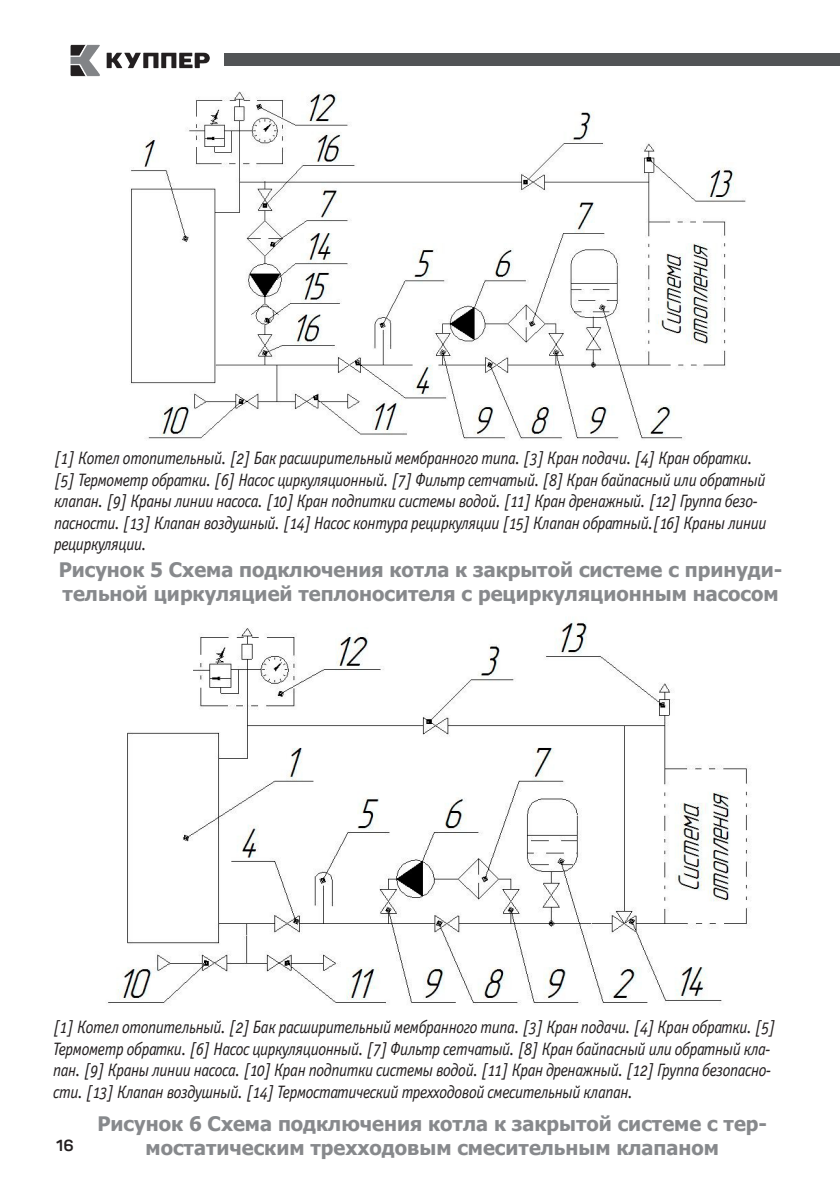
<style>
.page{position:relative;width:840px;height:1191px;background:#fff}
.page>*{position:absolute;margin:0;border:0;box-sizing:border-box;transform-origin:0 0}
.t1{font:700 20px/24px "Tahoma";color:#87898c}
.t2{font:italic 18px/21.6px "Officina Sans Book OSC";letter-spacing:-.025em;color:#231f20;scale:.9 1}
.t3{font:16px "Panton Trial Bold";color:#231f20}
</style>
<div class="page">
<img style="left:70px;top:44px;width:140px;height:33px">
<div style="left:225px;top:53px;width:614px;height:13px;background:#525456"></div>
<img style="left:131px;top:91px;width:615px;height:349px">
<img style="left:108px;top:621px;width:642px;height:384px">
<p class="t2" style="left:54px;top:447px;width:792px">[1] Котел отопительный. [2] Бак расширительный мембранного типа. [3] Кран подачи. [4] Кран обратки. [5] Термометр обратки. [6] Насос циркуляционный. [7] Фильтр сетчатый. [8] Кран байпасный или обратный клапан. [9] Краны линии насоса. [10] Кран подпитки системы водой. [11] Кран дренажный. [12] Группа безо&shy;пасности. [13] Клапан воздушный. [14] Насос контура рециркуляции [15] Клапан обратный.[16] Краны линии рециркуляции.</p>
<p class="t1" style="left:59px;top:558px;width:725px">Рисунок 5 Схема подключения котла к закрытой системе с принуди&shy;тельной циркуляцией теплоносителя с рециркуляционным насосом</p>
<p class="t2" style="left:53px;top:1016px;width:804px">[1] Котел отопительный. [2] Бак расширительный мембранного типа. [3] Кран подачи. [4] Кран обратки. [5]</p>
<p class="t2" style="left:53px;top:1038px;width:798px;text-align:justify">Термометр обратки. [6] Насос циркуляционный. [7] Фильтр сетчатый. [8] Кран байпасный или обратный кла&shy;пан. [9] Краны линии насоса. [10] Кран подпитки системы водой. [11] Кран дренажный. [12] Группа безопасно&shy;сти. [13] Клапан воздушный. [14] Термостатический трехходовой смесительный клапан.</p>
<p class="t3" style="left:56px;top:1136px;width:19px">16</p>
<p class="t1" style="left:97px;top:1112px;width:670px;text-align:center">Рисунок 6 Схема подключения котла к закрытой системе с тер&shy;мостатическим трехходовым смесительным клапаном</p>
</div>
